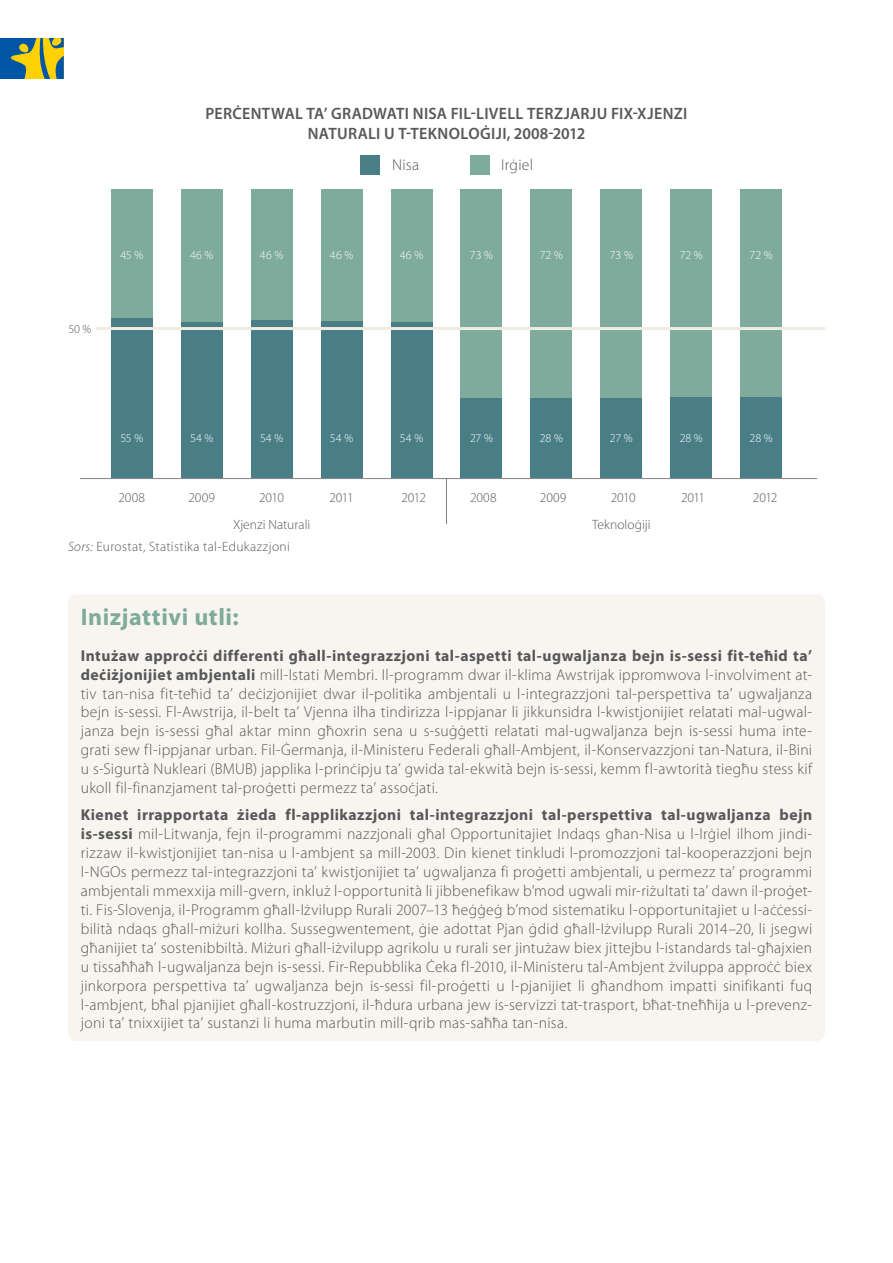
<style>
.page{position:relative;width:893px;height:1263px;background:#fff}
.page>*{position:absolute;margin:0;border:0;box-sizing:border-box;transform-origin:0 0}
.Title_1{font:700 24px "Myriad Pro";letter-spacing:.025em;color:#7eab9b}
.Fig_Table_title{font:600 16.5px/19.8px "Myriad Pro";letter-spacing:.02em;color:#57585a;text-align:center}
.Body_Text_3{font:300 15.75px/18.9px "Myriad Pro";letter-spacing:.02em;color:#57585a;text-align:justify}
.Fig_text{font:300 15.75px "Myriad Pro";letter-spacing:.015em;color:#57585a}
.Body_Text{font:300 13.5px "Myriad Pro";letter-spacing:-.005em;color:#57585a}
.Source{font:300 13.5px "Myriad Pro";letter-spacing:.025em;color:#57585a}
.Body_Text-2{font:300 12px "Myriad Pro";letter-spacing:-.005em;color:#fff}
.Body_Text-3{font:300 12px "Myriad Pro";color:#57585a}
.s1{font-style:italic}
.s2{font-weight:700}
</style>
<div class="page">
<svg style="left:0;top:38px;width:64px;height:41px;background:#768e5a"></svg>
<div style="left:361px;top:155px;width:19px;height:19px;background:#497e87"></div>
<div style="left:471px;top:155px;width:19px;height:19px;background:#7eab9b"></div>
<div style="left:111px;top:189px;width:42px;height:129px;background:#7eab9b"></div>
<div style="left:181px;top:189px;width:42px;height:133px;background:#7eab9b"></div>
<div style="left:251px;top:189px;width:42px;height:131px;background:#7eab9b"></div>
<div style="left:321px;top:189px;width:41px;height:133px;background:#7eab9b"></div>
<div style="left:391px;top:189px;width:41px;height:133px;background:#7eab9b"></div>
<div style="left:461px;top:189px;width:41px;height:210px;background:#7eab9b"></div>
<div style="left:530px;top:189px;width:42px;height:209px;background:#7eab9b"></div>
<div style="left:600px;top:189px;width:42px;height:210px;background:#7eab9b"></div>
<div style="left:670px;top:189px;width:42px;height:208px;background:#7eab9b"></div>
<div style="left:111px;top:318px;width:42px;height:160px;background:#497e87"></div>
<div style="left:181px;top:322px;width:42px;height:156px;background:#497e87"></div>
<div style="left:251px;top:320px;width:42px;height:158px;background:#497e87"></div>
<div style="left:321px;top:322px;width:41px;height:156px;background:#497e87"></div>
<div style="left:391px;top:322px;width:41px;height:156px;background:#497e87"></div>
<div style="left:461px;top:399px;width:41px;height:79px;background:#497e87"></div>
<div style="left:530px;top:398px;width:42px;height:80px;background:#497e87"></div>
<div style="left:600px;top:399px;width:42px;height:79px;background:#497e87"></div>
<div style="left:670px;top:398px;width:42px;height:80px;background:#497e87"></div>
<div style="left:740px;top:189px;width:42px;height:208px;background:#7eab9b"></div>
<div style="left:740px;top:397px;width:42px;height:81px;background:#497e87"></div>
<hr style="left:80px;top:478px;width:737px;height:1px;background:#808285">
<hr style="left:446px;top:479px;width:1px;height:45px;background:#808285">
<hr style="left:96px;top:327px;width:729px;height:3px;background:#f1ece2">
<div style="left:68px;top:594px;width:757px;height:447px;background:#f8f5f0;border-radius:9px"></div>
<p class="Fig_Table_title" style="left:206px;top:104px;width:483px">PERĊENTWAL TA’ GRADWATI NISA FIL-LIVELL TERZJARJU FIX-XJENZI<br>NATURALI U T-TEKNOLOĠIJI, 2008-2012</p>
<p class="Fig_text" style="left:392px;top:156px;width:29px">Nisa</p>
<p class="Fig_text" style="left:501px;top:156px;width:34px">Irġiel</p>
<p class="Body_Text-3" style="left:68px;top:322px;width:25px">50 %</p>
<p class="Body_Text-2" style="left:120px;top:248px;width:24px">45 %</p>
<p class="Body_Text-2" style="left:190px;top:248px;width:25px">46 %</p>
<p class="Body_Text-2" style="left:260px;top:248px;width:25px">46 %</p>
<p class="Body_Text-2" style="left:330px;top:248px;width:25px">46 %</p>
<p class="Body_Text-2" style="left:400px;top:248px;width:25px">46 %</p>
<p class="Body_Text-2" style="left:470px;top:248px;width:25px">73 %</p>
<p class="Body_Text-2" style="left:540px;top:248px;width:25px">72 %</p>
<p class="Body_Text-2" style="left:610px;top:248px;width:25px">73 %</p>
<p class="Body_Text-2" style="left:680px;top:248px;width:25px">72 %</p>
<p class="Body_Text-2" style="left:750px;top:248px;width:25px">72 %</p>
<p class="Body_Text-2" style="left:120px;top:432px;width:24px">55 %</p>
<p class="Body_Text-2" style="left:190px;top:432px;width:25px">54 %</p>
<p class="Body_Text-2" style="left:260px;top:432px;width:25px">54 %</p>
<p class="Body_Text-2" style="left:330px;top:432px;width:25px">54 %</p>
<p class="Body_Text-2" style="left:400px;top:432px;width:25px">54 %</p>
<p class="Body_Text-2" style="left:470px;top:432px;width:24px">27 %</p>
<p class="Body_Text-2" style="left:540px;top:432px;width:25px">28 %</p>
<p class="Body_Text-2" style="left:610px;top:432px;width:24px">27 %</p>
<p class="Body_Text-2" style="left:680px;top:432px;width:25px">28 %</p>
<p class="Body_Text-2" style="left:750px;top:432px;width:25px">28 %</p>
<p class="Body_Text" style="left:119px;top:490px;width:28px">2008</p>
<p class="Body_Text" style="left:188px;top:490px;width:28px">2009</p>
<p class="Body_Text" style="left:259px;top:490px;width:26px">2010</p>
<p class="Body_Text" style="left:470px;top:490px;width:28px">2008</p>
<p class="Body_Text" style="left:540px;top:490px;width:28px">2009</p>
<p class="Body_Text" style="left:233px;top:517px;width:79px">Xjenzi Naturali</p>
<p class="Body_Text" style="left:592px;top:517px;width:60px">Teknoloġiji</p>
<p class="Body_Text" style="left:329px;top:490px;width:26px">2011</p>
<p class="Body_Text" style="left:401px;top:490px;width:26px">2012</p>
<p class="Body_Text" style="left:611px;top:490px;width:26px">2010</p>
<p class="Body_Text" style="left:681px;top:490px;width:26px">2011</p>
<p class="Body_Text" style="left:753px;top:490px;width:26px">2012</p>
<p class="Source" style="left:68px;top:539px;width:223px"><span class="s1">Sors:</span> Eurostat, Statistika tal-Edukazzjoni</p>
<p class="Title_1" style="left:81px;top:601px;width:159px">Inizjattivi utli:</p>
<p class="Body_Text_3" style="left:81px;top:646px;width:733px"><span class="s2">Intużaw approċċi differenti għall-integrazzjoni tal-aspetti tal-ugwaljanza bejn is-sessi fit-teħid ta’ deċiżjonijiet ambjentali</span> mill-Istati Membri. Il-programm dwar il-klima Awstrijak ippromwova l-involviment at&shy;tiv tan-nisa fit-teħid ta’ deċizjonijiet dwar il-politika ambjentali u l-integrazzjoni tal-perspettiva ta’ ugwaljanza bejn is-sessi. Fl-Awstrija, il-belt ta’ Vjenna ilha tindirizza l-ippjanar li jikkunsidra l-kwistjonijiet relatati mal-ugwal&shy;janza bejn is-sessi għal aktar minn għoxrin sena u s-suġġetti relatati mal-ugwaljanza bejn is-sessi huma inte&shy;grati sew fl-ippjanar urban. Fil-Ġermanja, il-Ministeru Federali għall-Ambjent, il-Konservazzjoni tan-Natura, il-Bini u s-Sigurtà Nukleari (BMUB) japplika l-prinċipju ta’ gwida tal-ekwità bejn is-sessi, kemm fl-awtorità tiegħu stess kif ukoll fil-finanzjament tal-proġetti permezz ta’ assoċjati.</p>
<p class="Body_Text_3" style="left:81px;top:806px;width:733px"><span class="s2">Kienet irrapportata żieda fl-applikazzjoni tal-integrazzjoni tal-perspettiva tal-ugwaljanza bejn is-sessi</span> mil-Litwanja, fejn il-programmi nazzjonali għal Opportunitajiet Indaqs għan-Nisa u l-Irġiel ilhom jindi&shy;rizzaw il-kwistjonijiet tan-nisa u l-ambjent sa mill-2003. Din kienet tinkludi l-promozzjoni tal-kooperazzjoni bejn l-NGOs permezz tal-integrazzjoni ta’ kwistjonijiet ta’ ugwaljanza fi proġetti ambjentali, u permezz ta’ programmi ambjentali mmexxija mill-gvern, inkluż l-opportunità li jibbenefikaw b’mod ugwali mir-riżultati ta’ dawn il-proġet&shy;ti. Fis-Slovenja, il-Programm għall-Iżvilupp Rurali 2007–13 ħeġġeġ b’mod sistematiku l-opportunitajiet u l-aċċessi&shy;bilità ndaqs għall-miżuri kollha. Sussegwentement, ġie adottat Pjan ġdid għall-Iżvilupp Rurali 2014–20, li jsegwi għanijiet ta’ sostenibbiltà. Miżuri għall-iżvilupp agrikolu u rurali ser jintużaw biex jittejbu l-istandards tal-għajxien u tissaħħaħ l-ugwaljanza bejn is-sessi. Fir-Repubblika Ċeka fl-2010, il-Ministeru tal-Ambjent żviluppa approċċ biex jinkorpora perspettiva ta’ ugwaljanza bejn is-sessi fil-proġetti u l-pjanijiet li għandhom impatti sinifikanti fuq l-ambjent, bħal pjanijiet għall-kostruzzjoni, il-ħdura urbana jew is-servizzi tat-trasport, bħat-tneħħija u l-prevenz&shy;joni ta’ tnixxijiet ta’ sustanzi li huma marbutin mill-qrib mas-saħħa tan-nisa.</p>
</div>
